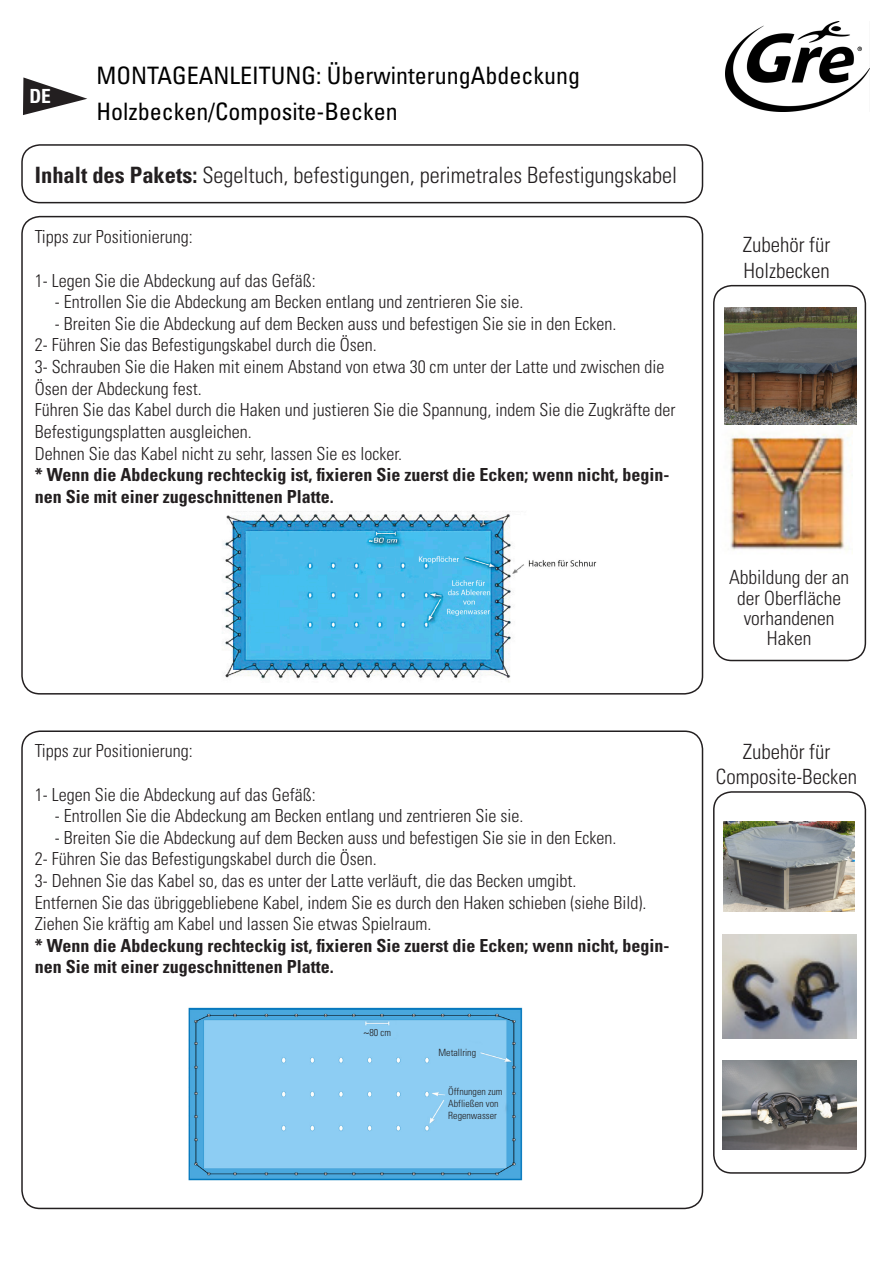
<style>
.page{position:relative;width:893px;height:1263px;background:#fff}
.page>*{position:absolute;margin:0;border:0;box-sizing:border-box;transform-origin:0 0}
.t1{font:condensed 24px/36px "Univers LT Std";color:#000}
.t2{font:300 condensed 22.5px "Univers";color:#231f20}
.t3{font:300 condensed 21px/25.2px "Univers";color:#231f20}
.t4{font:300 condensed 19.5px/20.4px "Univers";color:#231f20;text-align:center}
.t5{font:700 condensed 19.5px "Univers";color:#fff}
.t6{font:300 condensed 18px/21.6px "Univers";color:#231f20}
.t7{font:700 condensed 18px/21.6px "Univers LT Std";color:#231f20}
.t8{font:300 condensed 18px "Univers LT Std";color:#231f20}
.t9{font:300 condensed 9.9px/12px "Univers";color:#231f20}
.t10{font:300 condensed 9.9px "Univers LT Std";color:#231f20}
.s1{font-weight:700}
.s2{font-family:"Myriad Pro";font-weight:400;font-stretch:normal}
</style>
<div class="page">
<svg style="left:23px;top:77px;width:64px;height:38px"></svg>
<div style="left:713px;top:285px;width:153px;height:376px;border:2px solid #231f20;border-radius:18px"></div>
<div style="left:713px;top:791px;width:153px;height:383px;border:2px solid #231f20;border-radius:18px"></div>
<div style="left:21px;top:144px;width:682px;height:59px;border:2px solid #231f20;border-radius:18px"></div>
<div style="left:21px;top:216px;width:682px;height:478px;border:2px solid #231f20;border-radius:18px"></div>
<div style="left:21px;top:730px;width:682px;height:479px;border:2px solid #231f20;border-radius:18px"></div>
<img style="left:729px;top:433px;width:123px;height:117px">
<img style="left:724px;top:821px;width:131px;height:90px">
<img style="left:723px;top:935px;width:133px;height:103px">
<img style="left:723px;top:1060px;width:133px;height:89px">
<img style="left:188px;top:1007px;width:335px;height:174px">
<img style="left:222px;top:511px;width:375px;height:169px">
<img style="left:724px;top:307px;width:132px;height:118px">
<img style="left:725px;top:21px;width:144px;height:91px">
<p class="t5" style="left:29px;top:84px;width:23px">DE</p>
<h1 class="t1" style="left:96px;top:57px;width:485px">MONTAGEANLEITUNG: ÜberwinterungAbdeckung<br>Holzbecken/Composite-Becken</h1>
<p class="t2" style="left:35px;top:161px;width:644px"><span class="s1">Inhalt des Pakets:</span> Segeltuch, befestigungen, perimetrales Befestigungskabel</p>
<p class="t6" style="left:35px;top:226px;width:159px">Tipps zur Positionierung:</p>
<p class="t6" style="left:35px;top:269px;width:282px">1- Legen Sie die Abdeckung auf das Gefäß:</p>
<p class="t6" style="left:55px;top:291px;width:470px">- Entrollen Sie die Abdeckung am Becken entlang und zentrieren Sie sie.</p>
<p class="t6" style="left:35px;top:312px;width:642px;text-indent:20px">- Breiten Sie die Abdeckung auf dem Becken auss und befestigen Sie sie in den Ecken.<br>2- Führen Sie das Befestigungskabel durch die Ösen.<br>3- Schrauben Sie die Haken mit einem Abstand von etwa 30 cm unter der Latte und zwischen die Ösen der Abdeckung fest.<br>Führen Sie das Kabel durch die Haken und justieren Sie die Spannung, indem Sie die Zugkräfte der Befestigungsplatten ausgleichen.</p>
<p class="t8" style="left:35px;top:442px;width:369px">Dehnen Sie das Kabel nicht zu sehr, lassen Sie es locker.</p>
<p class="t7" style="left:35px;top:464px;width:636px">* Wenn die Abdeckung rechteckig ist, fixieren Sie zuerst die Ecken; wenn nicht, begin&shy;nen Sie mit einer zugeschnittenen Platte.</p>
<p class="t6" style="left:35px;top:740px;width:159px">Tipps zur Positionierung:</p>
<p class="t6" style="left:35px;top:783px;width:282px">1- Legen Sie die Abdeckung auf das Gefäß:</p>
<p class="t6" style="left:55px;top:805px;width:470px">- Entrollen Sie die Abdeckung am Becken entlang und zentrieren Sie sie.</p>
<p class="t6" style="left:35px;top:826px;width:613px;text-indent:20px">- Breiten Sie die Abdeckung auf dem Becken auss und befestigen Sie sie in den Ecken.<br>2- Führen Sie das Befestigungskabel durch die Ösen.<br>3- Dehnen Sie das Kabel so, das es unter der Latte verläuft, die das Becken umgibt.<br>Entfernen Sie das übriggebliebene Kabel, indem Sie es durch den Haken schieben (siehe Bild).</p>
<p class="t8" style="left:35px;top:913px;width:398px">Ziehen Sie kräftig am Kabel und lassen Sie etwas Spielraum.</p>
<p class="t7" style="left:35px;top:934px;width:636px">* Wenn die Abdeckung rechteckig ist, fixieren Sie zuerst die Ecken; wenn nicht, begin&shy;nen Sie mit einer zugeschnittenen Platte.</p>
<p class="t10" style="left:364px;top:1026px;width:29px"><span class="s2">~</span>80 cm</p>
<p class="t9" style="left:439px;top:1046px;width:39px">Metallring</p>
<p class="t9" style="left:448px;top:1086px;width:56px">Öffnungen zum<br>Abfließen von<br>Regenwasser</p>
<p class="t3" style="left:743px;top:232px;width:89px">Zubehör für<br>Holzbecken</p>
<p class="t4" style="left:729px;top:567px;width:122px">Abbildung der an der Oberfläche vorhandenen<br>Haken</p>
<p class="t3" style="left:716px;top:738px;width:143px;text-align:center">Zubehör für<br>Composite-Becken</p>
</div>
